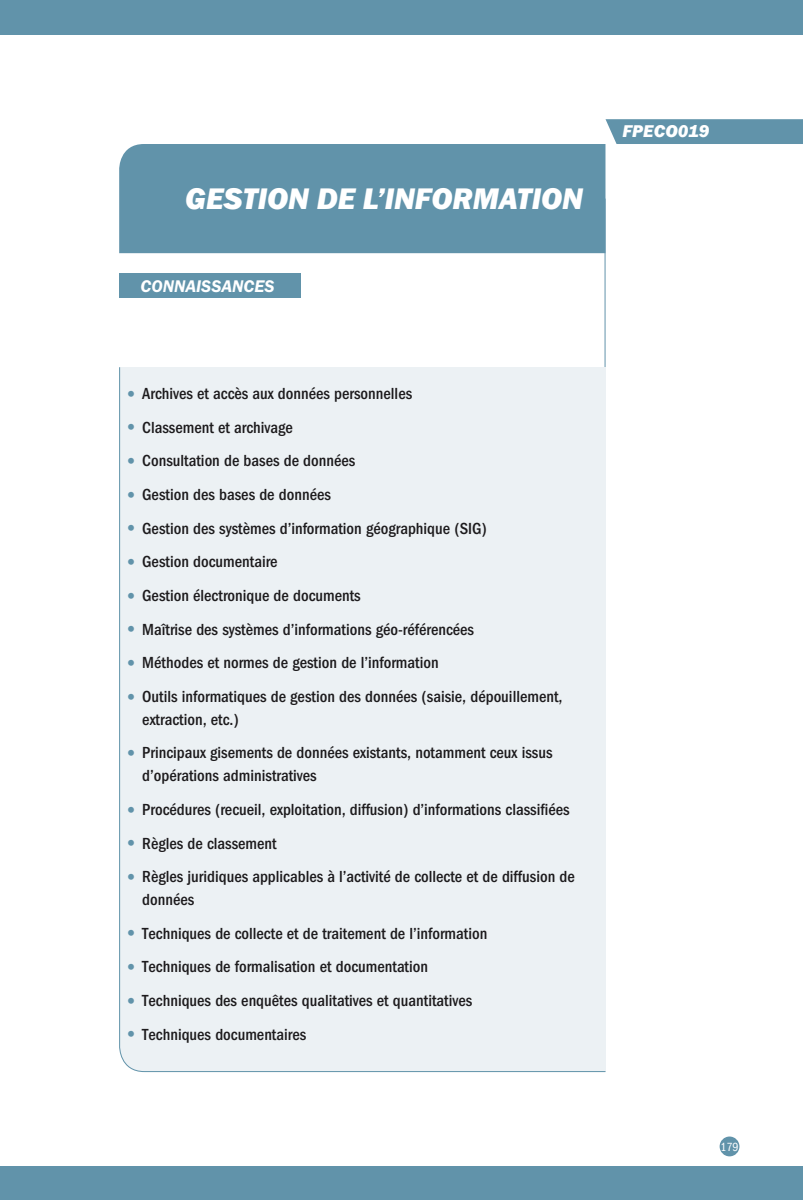
<style>
.page{position:relative;width:803px;height:1200px;background:#fff}
.page>*{position:absolute;margin:0;border:0;box-sizing:border-box;transform-origin:0 0}
.t1{font:italic 800 30.62px "Franklin Gothic";color:#fff}
.t2{font:italic 600 17.5px "Franklin Gothic";color:#fff}
.t3{font:italic 800 17.5px "Franklin Gothic";letter-spacing:.01em;color:#fff}
.t4{font:500 condensed 16.62px/22.8px "Franklin Gothic";color:#1d1b1d}
.t5{font:condensed 12.25px "Franklin Gothic";color:#fff}
.s1{font-weight:800;font-stretch:normal;font-size:21px;color:#6193aa}
</style>
<div class="page">
<div style="left:119px;top:144px;width:486px;height:109px;background:#6193aa"></div>
<hr style="left:604px;top:199px;width:1px;height:198px;background:#6193aa">
<div style="left:119px;top:366px;width:487px;height:706px;background:#ecf1f4"></div>
<svg style="left:605px;top:119px;width:198px;height:25px;background:#6697ad"></svg>
<svg style="left:119px;top:1033px;width:25px;height:39px"></svg>
<div style="left:719px;top:1136px;width:20px;height:20px;background:#6193aa;border-radius:50%"></div>
<div style="left:0;top:1166px;width:803px;height:34px;background:#6193aa"></div>
<div style="left:0;top:0;width:803px;height:35px;background:#6193aa"></div>
<div style="left:119px;top:273px;width:182px;height:24px;background:#6193aa"></div>
<h1 class="t1" style="left:185px;top:181px;width:399px">GESTION DE L’INFORMATION</h1>
<p class="t2" style="left:140px;top:280px;width:135px">CONNAISSANCES</p>
<p class="t4" style="left:124px;top:383px;width:289px"><span class="s1">•</span> Archives et accès aux données personnelles</p>
<p class="t4" style="left:124px;top:417px;width:170px"><span class="s1">•</span> Classement et archivage</p>
<p class="t4" style="left:124px;top:451px;width:233px"><span class="s1">•</span> Consultation de bases de données</p>
<p class="t4" style="left:124px;top:484px;width:208px"><span class="s1">•</span> Gestion des bases de données</p>
<p class="t4" style="left:124px;top:518px;width:364px"><span class="s1">•</span> Gestion des systèmes d’information géographique (SIG)</p>
<p class="t4" style="left:124px;top:552px;width:155px"><span class="s1">•</span> Gestion documentaire</p>
<p class="t4" style="left:124px;top:585px;width:238px"><span class="s1">•</span> Gestion électronique de documents</p>
<p class="t4" style="left:124px;top:619px;width:351px"><span class="s1">•</span> Maîtrise des systèmes d’informations géo-référencées</p>
<p class="t4" style="left:124px;top:653px;width:316px"><span class="s1">•</span> Méthodes et normes de gestion de l’information</p>
<p class="t4" style="left:142px;top:686px;width:422px;text-indent:-18px"><span class="s1">•</span> Outils informatiques de gestion des données (saisie, dépouillement, extraction, etc.)</p>
<p class="t4" style="left:142px;top:743px;width:412px;text-indent:-18px"><span class="s1">•</span> Principaux gisements de données existants, notamment ceux issus d’opérations administratives</p>
<p class="t4" style="left:124px;top:799px;width:447px"><span class="s1">•</span> Procédures (recueil, exploitation, diffusion) d’informations classifiées</p>
<p class="t4" style="left:124px;top:833px;width:154px"><span class="s1">•</span> Règles de classement</p>
<p class="t4" style="left:142px;top:866px;width:434px;text-indent:-18px"><span class="s1">•</span> Règles juridiques applicables à l’activité de collecte et de diffusion de données</p>
<p class="t4" style="left:124px;top:923px;width:365px"><span class="s1">•</span> Techniques de collecte et de traitement de l’information</p>
<p class="t4" style="left:124px;top:956px;width:305px"><span class="s1">•</span> Techniques de formalisation et documentation</p>
<p class="t4" style="left:124px;top:990px;width:350px"><span class="s1">•</span> Techniques des enquêtes qualitatives et quantitatives</p>
<p class="t4" style="left:124px;top:1024px;width:184px"><span class="s1">•</span> Techniques documentaires</p>
<p class="t3" style="left:622px;top:121px;width:89px">FPECO019</p>
<p class="t5" style="left:720px;top:1142px;width:20px">179</p>
</div>
